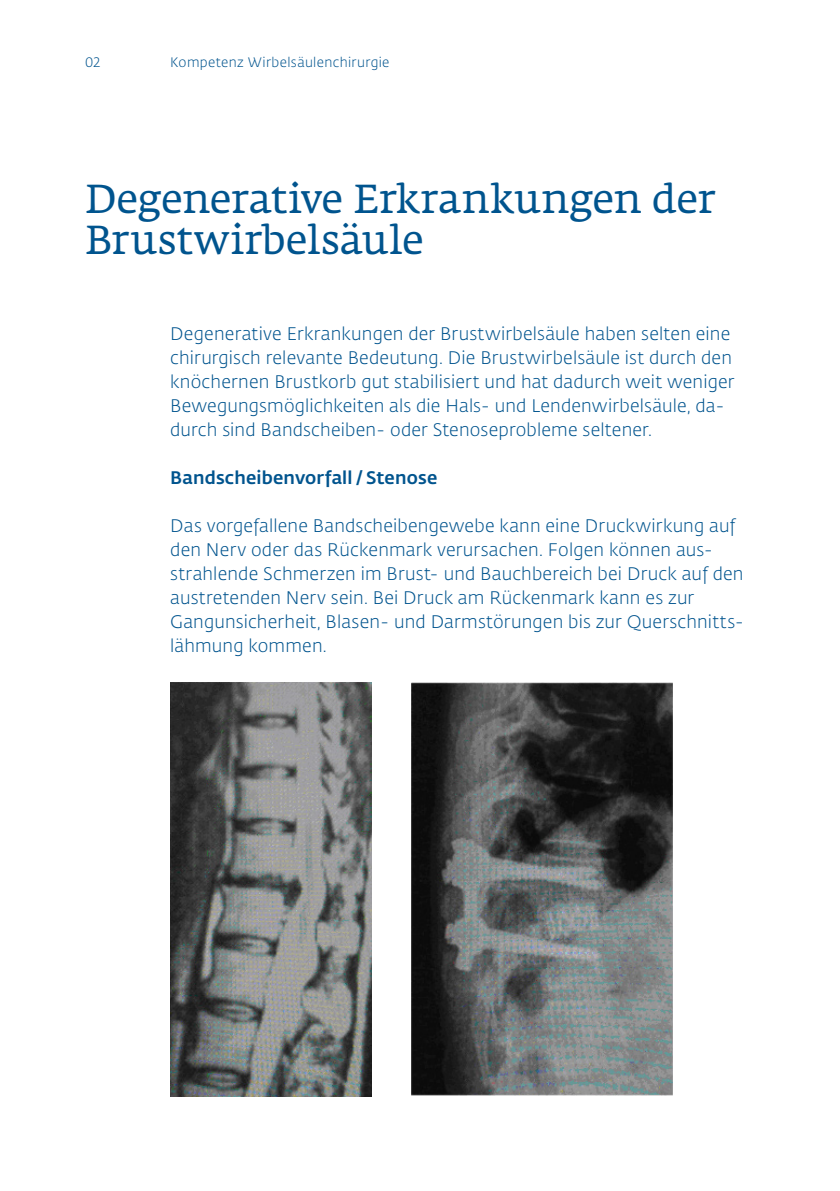
<style>
.page{position:relative;width:840px;height:1191px;background:#fff}
.page>*{position:absolute;margin:0;border:0;box-sizing:border-box;transform-origin:0 0}
.Kern_HL2{font:40px/40px "Fedra Serif A Std";letter-spacing:-.005em;color:#00548e}
.t1{font:300 18px/24px "Fedra Sans Std";letter-spacing:.01em;color:#00548e}
.t2{font:500 18px "Fedra Sans Std";letter-spacing:.01em;color:#00548e}
.Kern_Text_klein{font:300 13.6px "Fedra Sans Std";letter-spacing:.025em;color:#00548e}
</style>
<div class="page">
<img style="left:170px;top:682px;width:201px;height:414px">
<img style="left:411px;top:682px;width:261px;height:413px">
<p class="Kern_Text_klein" style="left:85px;top:54px;width:17px">02</p>
<p class="Kern_Text_klein" style="left:170px;top:54px;width:221px">Kompetenz Wirbelsäulenchirurgie</p>
<p class="Kern_HL2" style="left:85px;top:183px;width:631px">Degenerative Erkrankungen der<br>Brustwirbelsäule</p>
<p class="t1" style="left:170px;top:322px;width:565px">Degenerative Erkrankungen der Brustwirbelsäule haben selten eine chirurgisch relevante Bedeutung. Die Brustwirbelsäule ist durch den knöchernen Brustkorb gut stabilisiert und hat dadurch weit weniger Bewegungsmöglichkeiten als die Hals- und Lendenwirbelsäule, da&shy;durch sind Bandscheiben- oder Stenoseprobleme seltener.</p>
<p class="t2" style="left:170px;top:467px;width:268px">Bandscheibenvorfall / Stenose</p>
<p class="t1" style="left:170px;top:514px;width:575px">Das vorgefallene Bandscheibengewebe kann eine Druckwirkung auf den Nerv oder das Rückenmark verursachen. Folgen können aus&shy;strahlende Schmerzen im Brust- und Bauchbereich bei Druck auf den austretenden Nerv sein. Bei Druck am Rückenmark kann es zur Gangunsicherheit, Blasen- und Darmstörungen bis zur Querschnitts&shy;lähmung kommen.</p>
</div>
